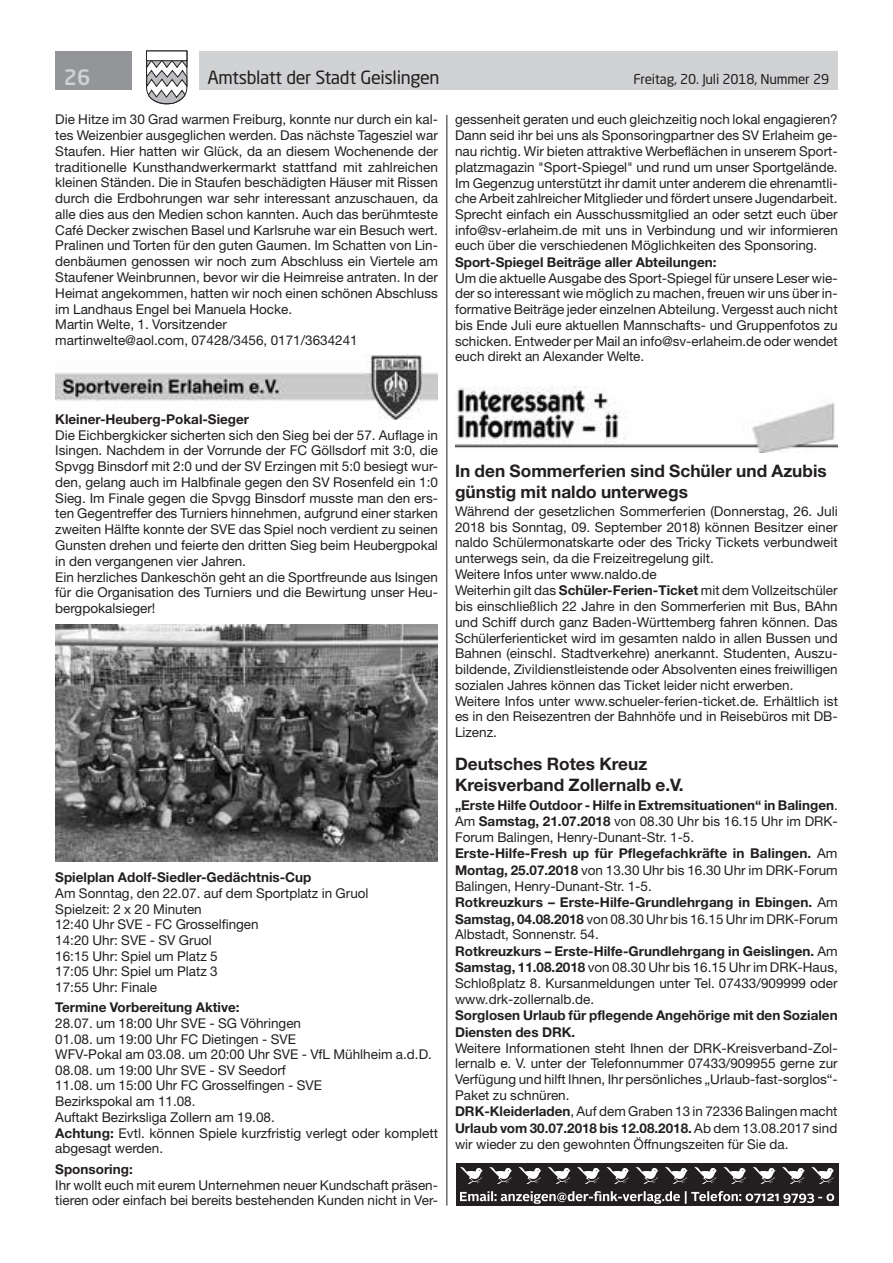
<style>
.page{position:relative;width:893px;height:1263px;background:#fff}
.page>*{position:absolute;margin:0;border:0;box-sizing:border-box;transform-origin:0 0}
.t1{font:500 21px "Neo Sans Std";color:#d1d2d4}
.t2{font:18px "Neo Sans Std";letter-spacing:-.02em;color:#231f20}
.t3{font:700 17.25px/20.5px "Helvetica Neue LT Std";color:#231f20}
.t4{font:13.5px/15.8px "Helvetica Neue LT Std";color:#231f20}
.t5{font:700 13.5px/16.5px "Helvetica Neue LT Std";color:#231f20}
.t6{font:13.5px "Neo Sans Std";letter-spacing:-.015em;color:#231f20}
.s1{font-weight:700}
</style>
<div class="page">
<div style="left:199px;top:51px;width:639px;height:38px;background:#d1d2d4"></div>
<div style="left:55px;top:51px;width:77px;height:38px;background:#939598"></div>
<svg style="left:146px;top:50px;width:42px;height:55px"></svg>
<div style="left:146px;top:51px;width:41px;height:10px;background:#fff;border:1px solid #231f20"></div>
<hr style="left:446px;top:115px;width:1px;height:1090px;background:#231f20">
<img style="left:55px;top:355px;width:383px;height:64px">
<img style="left:55px;top:625px;width:383px;height:236px">
<img style="left:455px;top:387px;width:383px;height:66px">
<div style="left:456px;top:1163px;width:382px;height:42px;background:#231f20"></div>
<svg style="left:460px;top:1191px;width:374px;height:13px"></svg>
<svg style="left:519px;top:1167px;width:22px;height:17px"></svg>
<svg style="left:489px;top:1167px;width:23px;height:17px"></svg>
<svg style="left:460px;top:1167px;width:23px;height:17px"></svg>
<svg style="left:606px;top:1167px;width:23px;height:17px"></svg>
<svg style="left:577px;top:1167px;width:23px;height:17px"></svg>
<svg style="left:548px;top:1167px;width:23px;height:17px"></svg>
<svg style="left:694px;top:1167px;width:23px;height:17px"></svg>
<svg style="left:665px;top:1167px;width:23px;height:17px"></svg>
<svg style="left:636px;top:1167px;width:22px;height:17px"></svg>
<svg style="left:782px;top:1167px;width:23px;height:17px"></svg>
<svg style="left:753px;top:1167px;width:23px;height:17px"></svg>
<svg style="left:723px;top:1167px;width:23px;height:17px"></svg>
<svg style="left:811px;top:1167px;width:23px;height:17px"></svg>
<h1 class="t1" style="left:64px;top:64px;width:28px">26</h1>
<h2 class="t2" style="left:207px;top:66px;width:234px">Amtsblatt der Stadt Geislingen</h2>
<p class="t6" style="left:633px;top:71px;width:197px">Freitag, 20. Juli 2018, Nummer 29</p>
<p class="t4" style="left:55px;top:112px;width:384px">Die Hitze im 30 Grad warmen Freiburg, konnte nur durch ein kal&shy;tes Weizenbier ausgeglichen werden. Das nächste Tagesziel war Staufen. Hier hatten wir Glück, da an diesem Wochenende der traditionelle Kunsthandwerkermarkt stattfand mit zahlreichen kleinen Ständen. Die in Staufen beschädigten Häuser mit Rissen durch die Erdbohrungen war sehr interessant anzuschauen, da alle dies aus den Medien schon kannten. Auch das berühmteste Café Decker zwischen Basel und Karlsruhe war ein Besuch wert.<br>Pralinen und Torten für den guten Gaumen. Im Schatten von Lin&shy;denbäumen genossen wir noch zum Abschluss ein Viertele am Staufener Weinbrunnen, bevor wir die Heimreise antraten. In der Heimat angekommen, hatten wir noch einen schönen Abschluss im Landhaus Engel bei Manuela Hocke.<br>Martin Welte, 1. Vorsitzender<br>martinwelte@aol.com, 07428/3456, 0171/3634241</p>
<p class="t4" style="left:455px;top:112px;width:384px;text-align:justify">gessenheit geraten und euch gleichzeitig noch lokal engagieren?<br>Dann seid ihr bei uns als Sponsoringpartner des SV Erlaheim ge&shy;nau richtig. Wir bieten attraktive Werbeflächen in unserem Sport&shy;platzmagazin "Sport-Spiegel" und rund um unser Sportgelände.<br>Im Gegenzug unterstützt ihr damit unter anderem die ehrenamtli&shy;che Arbeit zahlreicher Mitglieder und fördert unsere Jugendarbeit.<br>Sprecht einfach ein Ausschussmitglied an oder setzt euch über info@sv-erlaheim.de mit uns in Verbindung und wir informieren euch über die verschiedenen Möglichkeiten des Sponsoring.</p>
<p class="t5" style="left:455px;top:254px;width:263px">Sport-Spiegel Beiträge aller Abteilungen:</p>
<p class="t4" style="left:455px;top:270px;width:384px;text-align:justify">Um die aktuelle Ausgabe des Sport-Spiegel für unsere Leser wie&shy;der so interessant wie möglich zu machen, freuen wir uns über in&shy;formative Beiträge jeder einzelnen Abteilung. Vergesst auch nicht bis Ende Juli eure aktuellen Mannschafts- und Gruppenfotos zu schicken. Entweder per Mail an info@sv-erlaheim.de oder wendet euch direkt an Alexander Welte.</p>
<p class="t5" style="left:55px;top:411px;width:195px">Kleiner-Heuberg-Pokal-Sieger</p>
<p class="t4" style="left:55px;top:427px;width:384px">Die Eichbergkicker sicherten sich den Sieg bei der 57. Auflage in Isingen. Nachdem in der Vorrunde der FC Göllsdorf mit 3:0, die Spvgg Binsdorf mit 2:0 und der SV Erzingen mit 5:0 besiegt wur&shy;den, gelang auch im Halbfinale gegen den SV Rosenfeld ein 1:0<br>Sieg. Im Finale gegen die Spvgg Binsdorf musste man den ers&shy;ten Gegentreffer des Turniers hinnehmen, aufgrund einer starken zweiten Hälfte konnte der SVE das Spiel noch verdient zu seinen Gunsten drehen und feierte den dritten Sieg beim Heubergpokal in den vergangenen vier Jahren.<br>Ein herzliches Dankeschön geht an die Sportfreunde aus Isingen für die Organisation des Turniers und die Bewirtung unser Heu&shy;bergpokalsieger!</p>
<p class="t5" style="left:55px;top:869px;width:258px">Spielplan Adolf-Siedler-Gedächtnis-Cup</p>
<p class="t4" style="left:55px;top:885px;width:315px">Am Sonntag, den 22.07. auf dem Sportplatz in Gruol<br>Spielzeit: 2 x 20 Minuten<br>12:40 Uhr SVE - FC Grosselfingen<br>14:20 Uhr: SVE - SV Gruol<br>16:15 Uhr: Spiel um Platz 5<br>17:05 Uhr: Spiel um Platz 3<br>17:55 Uhr: Finale</p>
<p class="t5" style="left:55px;top:999px;width:186px">Termine Vorbereitung Aktive:</p>
<p class="t4" style="left:55px;top:1015px;width:384px">28.07. um 18:00 Uhr SVE - SG Vöhringen<br>01.08. um 19:00 Uhr FC Dietingen - SVE<br>WFV-Pokal am 03.08. um 20:00 Uhr SVE - VfL Mühlheim a.d.D.<br>08.08. um 19:00 Uhr SVE - SV Seedorf<br>11.08. um 15:00 Uhr FC Grosselfingen - SVE<br>Bezirkspokal am 11.08.<br>Auftakt Bezirksliga Zollern am 19.08.<br><span class="s1">Achtung:</span> Evtl. können Spiele kurzfristig verlegt oder komplett abgesagt werden.</p>
<p class="t5" style="left:55px;top:1161px;width:79px">Sponsoring:</p>
<p class="t4" style="left:55px;top:1177px;width:384px">Ihr wollt euch mit eurem Unternehmen neuer Kundschaft präsen&shy;tieren oder einfach bei bereits bestehenden Kunden nicht in Ver-</p>
<p class="t3" style="left:455px;top:461px;width:373px">In den Sommerferien sind Schüler und Azubis günstig mit naldo unterwegs</p>
<p class="t4" style="left:455px;top:503px;width:384px">Während der gesetzlichen Sommerferien (Donnerstag, 26. Juli 2018 bis Sonntag, 09. September 2018) können Besitzer einer naldo Schülermonatskarte oder des Tricky Tickets verbundweit unterwegs sein, da die Freizeitregelung gilt.<br>Weitere Infos unter www.naldo.de<br>Weiterhin gilt das <span class="s1">Schüler-Ferien-Ticket</span> mit dem Vollzeitschüler bis einschließlich 22 Jahre in den Sommerferien mit Bus, BAhn und Schiff durch ganz Baden-Württemberg fahren können. Das Schülerferienticket wird im gesamten naldo in allen Bussen und Bahnen (einschl. Stadtverkehre) anerkannt. Studenten, Auszu&shy;bildende, Zivildienstleistende oder Absolventen eines freiwilligen sozialen Jahres können das Ticket leider nicht erwerben.<br>Weitere Infos unter www.schueler-ferien-ticket.de. Erhältlich ist es in den Reisezentren der Bahnhöfe und in Reisebüros mit DB-Lizenz.</p>
<p class="t3" style="left:455px;top:754px;width:230px">Deutsches Rotes Kreuz<br>Kreisverband Zollernalb e.V.</p>
<p class="t4" style="left:455px;top:796px;width:384px;line-height:16.2px"><span class="s1">„Erste Hilfe Outdoor - Hilfe in Extremsituationen“ in Balingen</span>.<br>Am <span class="s1">Samstag, 21.07.2018</span> von 08.30 Uhr bis 16.15 Uhr im DRK-Forum Balingen, Henry-Dunant-Str. 1-5.<br><span class="s1">Erste-Hilfe-Fresh up für Pflegefachkräfte in Balingen.</span> Am <span class="s1">Montag, 25.07.2018</span> von 13.30 Uhr bis 16.30 Uhr im DRK-Forum Balingen, Henry-Dunant-Str. 1-5.<br><span class="s1">Rotkreuzkurs – Erste-Hilfe-Grundlehrgang in Ebingen.</span> Am <span class="s1">Samstag, 04.08.2018</span> von 08.30 Uhr bis 16.15 Uhr im DRK-Forum Albstadt, Sonnenstr. 54.<br><span class="s1">Rotkreuzkurs – Erste-Hilfe-Grundlehrgang in Geislingen.</span> Am <span class="s1">Samstag, 11.08.2018</span> von 08.30 Uhr bis 16.15 Uhr im DRK-Haus, Schloßplatz 8. Kursanmeldungen unter Tel. 07433/909999 oder www.drk-zollernalb.de.</p>
<p class="t5" style="left:455px;top:1007px;width:384px">Sorglosen Urlaub für pflegende Angehörige mit den Sozialen<br>Diensten des DRK.</p>
<p class="t4" style="left:455px;top:1039px;width:384px">Weitere Informationen steht Ihnen der DRK-Kreisverband-Zol&shy;lernalb e. V. unter der Telefonnummer 07433/909955 gerne zur Verfügung und hilft Ihnen, Ihr persönliches „Urlaub-fast-sorglos“- Paket zu schnüren.<br><span class="s1">DRK-Kleiderladen</span>, Auf dem Graben 13 in 72336 Balingen macht <span class="s1">Urlaub vom 30.07.2018 bis 12.08.2018.</span> Ab dem 13.08.2017 sind wir wieder zu den gewohnten Öffnungszeiten für Sie da.</p>
</div>
